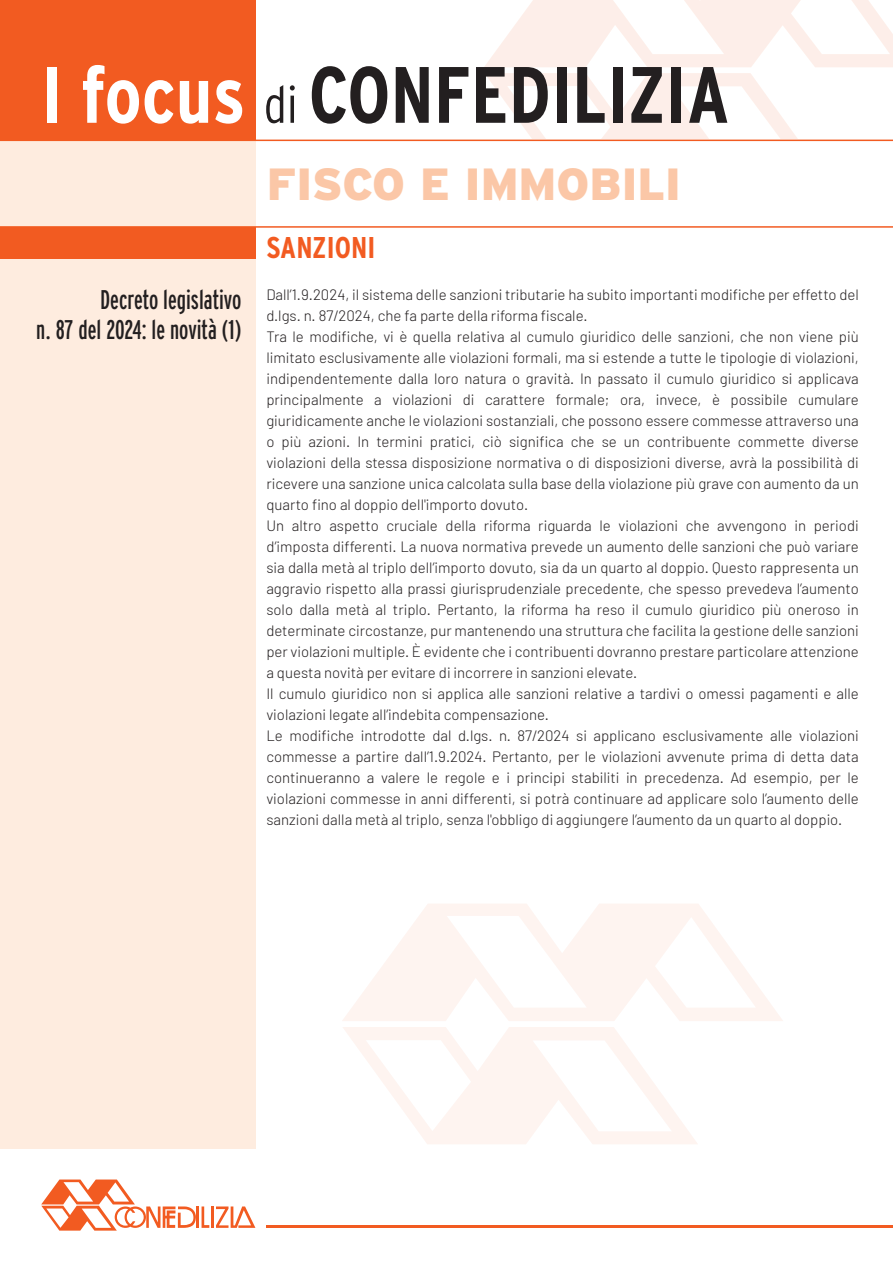
<style>
.page{position:relative;width:893px;height:1263px;background:#fff}
.page>*{position:absolute;margin:0;border:0;box-sizing:border-box;transform-origin:0 0}
.t1{font:700 condensed 79.65px "Interstate";color:#231f20}
.t2{font:900 45px "Interstate";color:#fbc7a7}
.t3{font:700 condensed 30px "Interstate";color:#f25b21}
.t4{font:extra-condensed 27px/30.5px "Interstate";color:#231f20;text-align:right}
.t5{font:300 15px/21px "Barlow";color:#231f20}
.s1{color:#fff}
.s2{font-weight:300;font-size:51.75px}
</style>
<div class="page">
<svg style="left:342px;top:904px;width:441px;height:117px"></svg>
<svg style="left:343px;top:1027px;width:354px;height:117px"></svg>
<div style="left:0;top:4px;width:255px;height:1145px;background:#feecdf"></div>
<hr style="left:267px;top:1225px;width:626px;height:3px;background:#f25b21">
<hr style="left:196px;top:1206px;width:3px;height:22px;background:#f25b21">
<svg style="left:202px;top:1206px;width:7px;height:22px"></svg>
<hr style="left:211px;top:1206px;width:3px;height:22px;background:#f25b21">
<svg style="left:216px;top:1206px;width:39px;height:22px"></svg>
<svg style="left:41px;top:1179px;width:155px;height:51px"></svg>
<svg style="left:484px;top:0;width:409px;height:67px"></svg>
<svg style="left:485px;top:73px;width:313px;height:66px"></svg>
<div style="left:0;top:0;width:255px;height:140px;background:#f25b21"></div>
<hr style="left:0;top:140px;width:893px;height:1px;background:#f25b21">
<hr style="left:0;top:226px;width:893px;height:2px;background:#f25b21">
<div style="left:0;top:227px;width:255px;height:31px;background:#f25b21"></div>
<h1 class="t1" style="left:41px;top:50px;width:690px"><span class="s1">I focus</span> <span class="s2">di</span> CONFEDILIZIA</h1>
<h2 class="t2" style="left:267px;top:158px;width:416px">FISCO E IMMOBILI</h2>
<h3 class="t4" style="left:36px;top:284px;width:207px">Decreto legislativo<br>n. 87 del 2024: le novità (1)</h3>
<h3 class="t3" style="left:266px;top:231px;width:110px">SANZIONI</h3>
<p class="t5" style="left:266px;top:284px;width:594px">Dall’1.9.2024, il sistema delle sanzioni tributarie ha subito importanti modifiche per effetto del d.lgs. n. 87/2024, che fa parte della riforma fiscale.<br>Tra le modifiche, vi è quella relativa al cumulo giuridico delle sanzioni, che non viene più limitato esclusivamente alle violazioni formali, ma si estende a tutte le tipologie di violazioni, indipendentemente dalla loro natura o gravità. In passato il cumulo giuridico si applicava principalmente a violazioni di carattere formale; ora, invece, è possibile cumulare giuridicamente anche le violazioni sostanziali, che possono essere commesse attraverso una o più azioni. In termini pratici, ciò significa che se un contribuente commette diverse violazioni della stessa disposizione normativa o di disposizioni diverse, avrà la possibilità di ricevere una sanzione unica calcolata sulla base della violazione più grave con aumento da un quarto fino al doppio dell'importo dovuto.<br>Un altro aspetto cruciale della riforma riguarda le violazioni che avvengono in periodi d’imposta differenti. La nuova normativa prevede un aumento delle sanzioni che può variare sia dalla metà al triplo dell’importo dovuto, sia da un quarto al doppio. Questo rappresenta un aggravio rispetto alla prassi giurisprudenziale precedente, che spesso prevedeva l’aumento solo dalla metà al triplo. Pertanto, la riforma ha reso il cumulo giuridico più oneroso in determinate circostanze, pur mantenendo una struttura che facilita la gestione delle sanzioni per violazioni multiple. È evidente che i contribuenti dovranno prestare particolare attenzione a questa novità per evitare di incorrere in sanzioni elevate.<br>Il cumulo giuridico non si applica alle sanzioni relative a tardivi o omessi pagamenti e alle violazioni legate all’indebita compensazione.<br>Le modifiche introdotte dal d.lgs. n. 87/2024 si applicano esclusivamente alle violazioni commesse a partire dall’1.9.2024. Pertanto, per le violazioni avvenute prima di detta data continueranno a valere le regole e i principi stabiliti in precedenza. Ad esempio, per le violazioni commesse in anni differenti, si potrà continuare ad applicare solo l’aumento delle sanzioni dalla metà al triplo, senza l'obbligo di aggiungere l’aumento da un quarto al doppio.</p>
</div>
